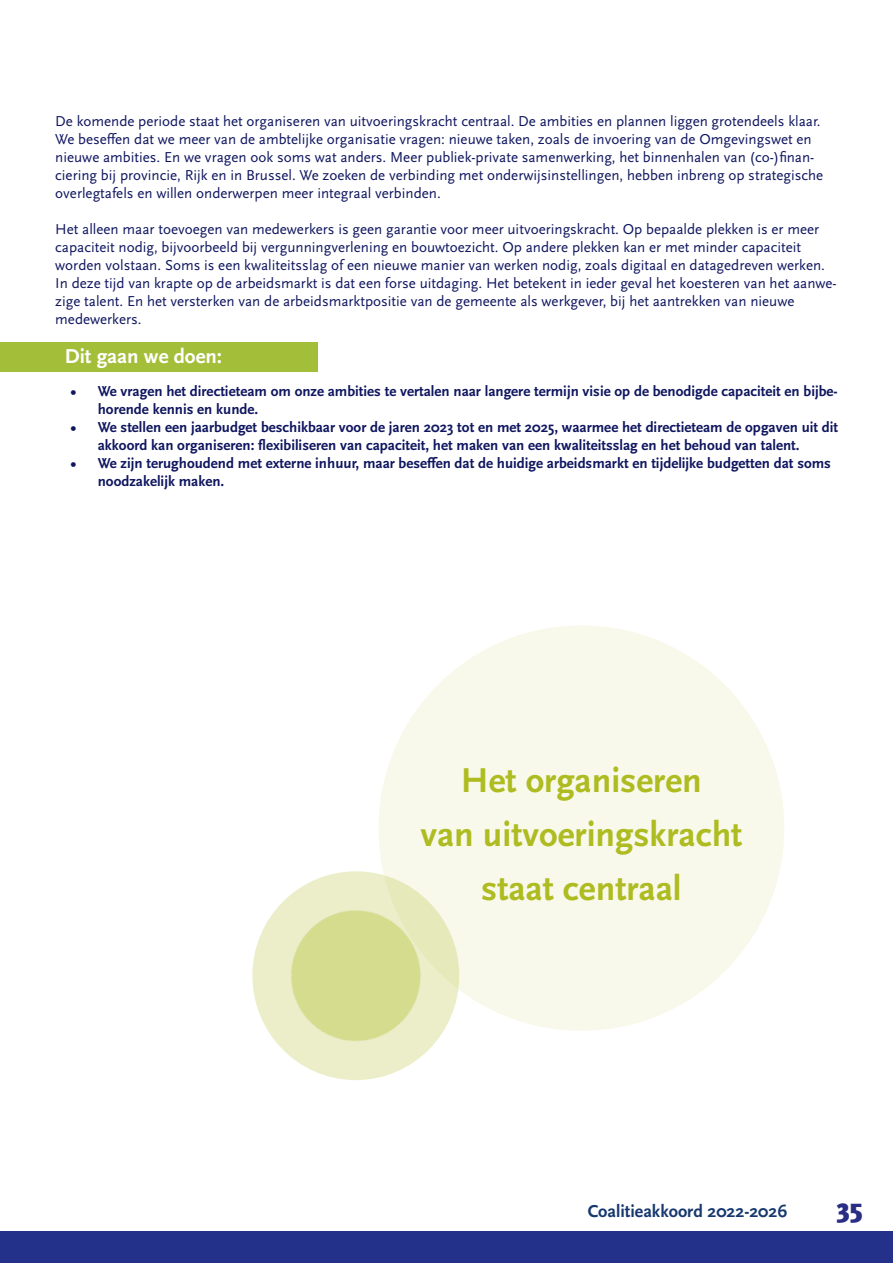
<style>
.page{position:relative;width:893px;height:1263px;background:#fff}
.page>*{position:absolute;margin:0;border:0;box-sizing:border-box;transform-origin:0 0}
.Platte_tekst{font:700 36px/54px "Scala Sans Pro";color:#aebc21;text-align:center}
.t1{font:900 27px "Scala Sans Pro";color:#2a2d84}
.Kopjes{font:700 21px "Scala Sans Pro";color:#fff}
.t2{font:700 18px "Scala Sans Pro";color:#17386e}
.Platte_tekst-2{font:15px/18px "Scala Sans Pro";color:#0f165f}
.t3{font:700 15px/18px "Scala Sans Pro";color:#0f165f}
</style>
<div class="page">
<div style="left:0;top:1231px;width:893px;height:32px;background:#24318b"></div>
<div style="left:0;top:342px;width:318px;height:30px;background:#a3bf39"></div>
<div style="left:378px;top:625px;width:406px;height:406px;background:#f8f9eb;border-radius:50%"></div>
<div style="left:252px;top:871px;width:207px;height:209px;background:linear-gradient(to right,#ecefcd,#e8ecc1);border-radius:50%"></div>
<svg style="left:290px;top:909px;width:132px;height:133px;background:#dae09b"></svg>
<p class="Platte_tekst-2" style="left:55px;top:112px;width:769px">De komende periode staat het organiseren van uitvoeringskracht centraal. De ambities en plannen liggen grotendeels klaar.<br>We beseffen dat we meer van de ambtelijke organisatie vragen: nieuwe taken, zoals de invoering van de Omgevingswet en nieuwe ambities. En we vragen ook soms wat anders. Meer publiek-private samenwerking, het binnenhalen van (co-)finan&shy;ciering bij provincie, Rijk en in Brussel. We zoeken de verbinding met onderwijsinstellingen, hebben inbreng op strategische overlegtafels en willen onderwerpen meer integraal verbinden.</p>
<p class="Platte_tekst-2" style="left:55px;top:220px;width:783px">Het alleen maar toevoegen van medewerkers is geen garantie voor meer uitvoeringskracht. Op bepaalde plekken is er meer capaciteit nodig, bijvoorbeeld bij vergunningverlening en bouwtoezicht. Op andere plekken kan er met minder capaciteit worden volstaan. Soms is een kwaliteitsslag of een nieuwe manier van werken nodig, zoals digitaal en datagedreven werken.<br>In deze tijd van krapte op de arbeidsmarkt is dat een forse uitdaging. Het betekent in ieder geval het koesteren van het aanwe&shy;zige talent. En het versterken van de arbeidsmarktpositie van de gemeente als werkgever, bij het aantrekken van nieuwe medewerkers.</p>
<p class="Kopjes" style="left:65px;top:344px;width:159px">Dit gaan we doen:</p>
<p class="t3" style="left:98px;top:382px;width:741px;text-indent:-27px">• We vragen het directieteam om onze ambities te vertalen naar langere termijn visie op de benodigde capaciteit en bijbe&shy;horende kennis en kunde.</p>
<p class="t3" style="left:98px;top:418px;width:742px;text-indent:-27px">• We stellen een jaarbudget beschikbaar voor de jaren 2023 tot en met 2025, waarmee het directieteam de opgaven uit dit akkoord kan organiseren: flexibiliseren van capaciteit, het maken van een kwaliteitsslag en het behoud van talent.</p>
<p class="t3" style="left:98px;top:454px;width:735px;text-indent:-27px">• We zijn terughoudend met externe inhuur, maar beseffen dat de huidige arbeidsmarkt en tijdelijke budgetten dat soms noodzakelijk maken.</p>
<p class="Platte_tekst" style="left:420px;top:753px;width:324px">Het organiseren<br>van uitvoeringskracht staat centraal</p>
<p class="t2" style="left:588px;top:1201px;width:201px">Coalitieakkoord 2022-2026</p>
<h2 class="t1" style="left:837px;top:1192px;width:28px">35</h2>
</div>
